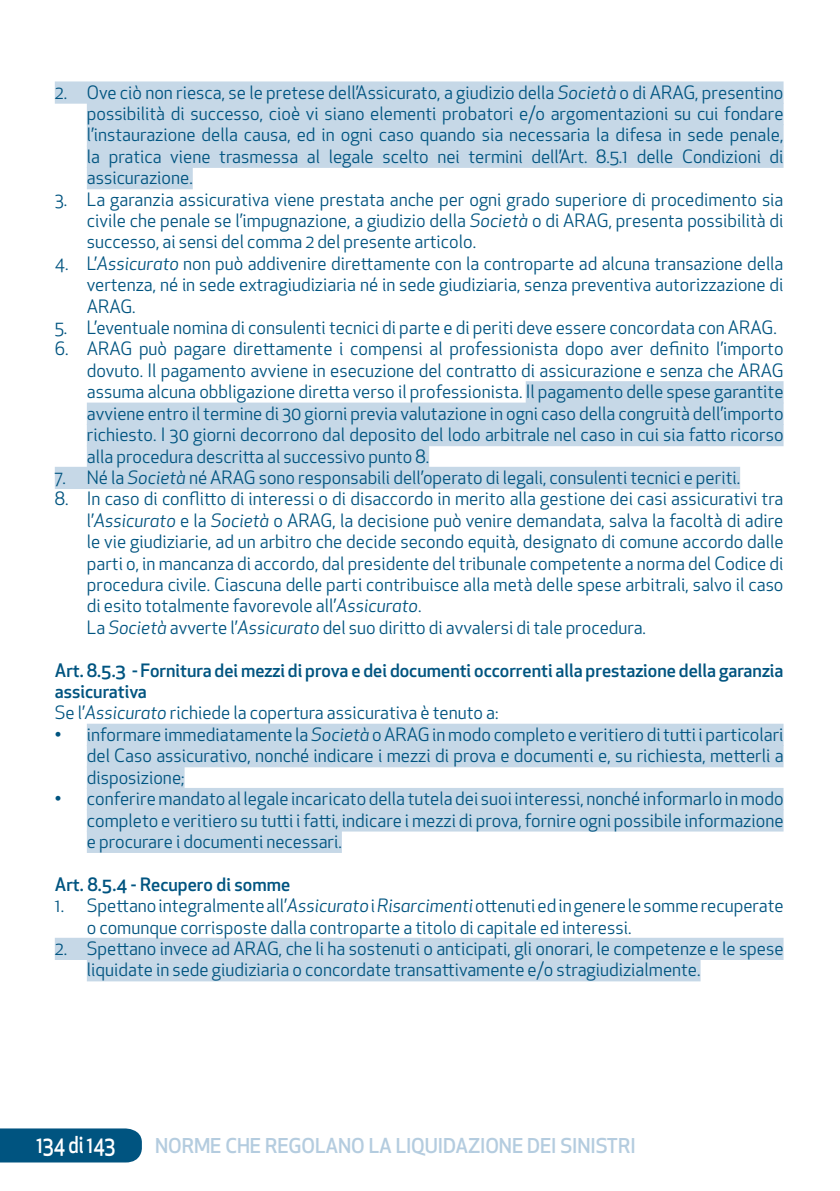
<style>
.page{position:relative;width:840px;height:1191px;background:#fff}
.page>*{position:absolute;margin:0;border:0;box-sizing:border-box;transform-origin:0 0}
.t1{font:500 22.8px "Apex New";letter-spacing:-.01em;color:#fff;scale:.83 1}
.t2{font:500 20px "Apex New";letter-spacing:-.005em;color:#b4ccdf}
.t3{font:18px/21.4px "Apex New";color:#005480;text-align:justify}
.t4{font:500 18px/21.4px "Apex New";color:#005480}
.s1{font-style:italic}
.s2{font-weight:400}
.s3{font-weight:400;font-style:italic}
</style>
<div class="page">
<div style="left:0;top:1128px;width:142px;height:34px;background:#005480"></div>
<div style="left:55px;top:81px;width:728px;height:23px;background:#c6d8e7"></div>
<div style="left:87px;top:103px;width:696px;height:22px;background:#c6d8e7"></div>
<div style="left:87px;top:124px;width:696px;height:22px;background:#c6d8e7"></div>
<div style="left:87px;top:146px;width:696px;height:22px;background:#c6d8e7"></div>
<div style="left:87px;top:167px;width:106px;height:22px;background:#c6d8e7"></div>
<div style="left:525px;top:381px;width:258px;height:22px;background:#c6d8e7"></div>
<div style="left:87px;top:402px;width:696px;height:23px;background:#c6d8e7"></div>
<div style="left:87px;top:424px;width:696px;height:22px;background:#c6d8e7"></div>
<div style="left:87px;top:445px;width:342px;height:22px;background:#c6d8e7"></div>
<div style="left:55px;top:467px;width:684px;height:22px;background:#c6d8e7"></div>
<div style="left:87px;top:723px;width:696px;height:23px;background:#c6d8e7"></div>
<div style="left:87px;top:745px;width:696px;height:22px;background:#c6d8e7"></div>
<div style="left:87px;top:766px;width:97px;height:22px;background:#c6d8e7"></div>
<div style="left:87px;top:788px;width:696px;height:22px;background:#c6d8e7"></div>
<div style="left:87px;top:809px;width:696px;height:22px;background:#c6d8e7"></div>
<div style="left:87px;top:830px;width:254px;height:23px;background:#c6d8e7"></div>
<div style="left:55px;top:937px;width:728px;height:23px;background:#c6d8e7"></div>
<div style="left:87px;top:959px;width:613px;height:22px;background:#c6d8e7"></div>
<p class="t3" style="left:87px;top:81px;width:697px;text-indent:-32px">2. Ove ciò non riesca, se le pretese dell’Assicurato, a giudizio della <span class="s1">Società</span> o di ARAG, presentino possibilità di successo, cioè vi siano elementi probatori e/o argomentazioni su cui fondare l’instaurazione della causa, ed in ogni caso quando sia necessaria la difesa in sede penale, la pratica viene trasmessa al legale scelto nei termini dell’Art. 8.5.1 delle Condizioni di assicurazione.</p>
<p class="t3" style="left:87px;top:188px;width:697px;text-indent:-32px">3. La garanzia assicurativa viene prestata anche per ogni grado superiore di procedimento sia civile che penale se l’impugnazione, a giudizio della <span class="s1">Società</span> o di ARAG, presenta possibilità di successo, ai sensi del comma 2 del presente articolo.</p>
<p class="t3" style="left:87px;top:253px;width:697px;text-indent:-32px">4. L’<span class="s1">Assicurato</span> non può addivenire direttamente con la controparte ad alcuna transazione della vertenza, né in sede extragiudiziaria né in sede giudiziaria, senza preventiva autorizzazione di ARAG.</p>
<p class="t3" style="left:55px;top:317px;width:723px">5. L’eventuale nomina di consulenti tecnici di parte e di periti deve essere concordata con ARAG.</p>
<p class="t3" style="left:87px;top:338px;width:698px;text-indent:-32px">6. ARAG può pagare direttamente i compensi al professionista dopo aver definito l’importo dovuto. Il pagamento avviene in esecuzione del contratto di assicurazione e senza che ARAG assuma alcuna obbligazione diretta verso il professionista. Il pagamento delle spese garantite avviene entro il termine di 30 giorni previa valutazione in ogni caso della congruità dell’importo richiesto. I 30 giorni decorrono dal deposito del lodo arbitrale nel caso in cui sia fatto ricorso alla procedura descritta al successivo punto 8.</p>
<p class="t3" style="left:55px;top:467px;width:686px">7. Né la <span class="s1">Società</span> né ARAG sono responsabili dell’operato di legali, consulenti tecnici e periti.</p>
<p class="t3" style="left:87px;top:488px;width:697px;text-align:left;text-indent:-32px">8. In caso di conflitto di interessi o di disaccordo in merito alla gestione dei casi assicurativi tra l’<span class="s1">Assicurato</span> e la <span class="s1">Società</span> o ARAG, la decisione può venire demandata, salva la facoltà di adire le vie giudiziarie, ad un arbitro che decide secondo equità, designato di comune accordo dalle parti o, in mancanza di accordo, dal presidente del tribunale competente a norma del Codice di procedura civile. Ciascuna delle parti contribuisce alla metà delle spese arbitrali, salvo il caso di esito totalmente favorevole all’<span class="s1">Assicurato</span>.<br>La <span class="s1">Società</span> avverte l’<span class="s1">Assicurato</span> del suo diritto di avvalersi di tale procedura.</p>
<p class="t4" style="left:55px;top:659px;width:729px">Art. 8.5.3 - Fornitura dei mezzi di prova e dei documenti occorrenti alla prestazione della garanzia assicurativa<br><span class="s2">Se l’</span><span class="s3">Assicurato</span> <span class="s2">richiede la copertura assicurativa è tenuto a:</span></p>
<p class="t3" style="left:87px;top:723px;width:698px;text-indent:-32px">• informare immediatamente la <span class="s1">Società</span> o ARAG in modo completo e veritiero di tutti i particolari del Caso assicurativo, nonché indicare i mezzi di prova e documenti e, su richiesta, metterli a disposizione;</p>
<p class="t3" style="left:87px;top:788px;width:697px;text-indent:-32px">• conferire mandato al legale incaricato della tutela dei suoi interessi, nonché informarlo in modo completo e veritiero su tutti i fatti, indicare i mezzi di prova, fornire ogni possibile informazione e procurare i documenti necessari.</p>
<p class="t4" style="left:55px;top:873px;width:237px">Art. 8.5.4 - Recupero di somme</p>
<p class="t3" style="left:87px;top:895px;width:697px;text-indent:-32px">1. Spettano integralmente all’<span class="s1">Assicurato</span> i <span class="s1">Risarcimenti</span> ottenuti ed in genere le somme recuperate o comunque corrisposte dalla controparte a titolo di capitale ed interessi.</p>
<p class="t3" style="left:87px;top:937px;width:697px;text-indent:-32px">2. Spettano invece ad ARAG, che li ha sostenuti o anticipati, gli onorari, le competenze e le spese liquidate in sede giudiziaria o concordate transattivamente e/o stragiudizialmente.</p>
<p class="t1" style="left:36px;top:1129px;width:97px">134 di 143</p>
<p class="t2" style="left:155px;top:1132px;width:481px">NORME CHE REGOLANO LA LIQUIDAZIONE DEI SINISTRI</p>
</div>
